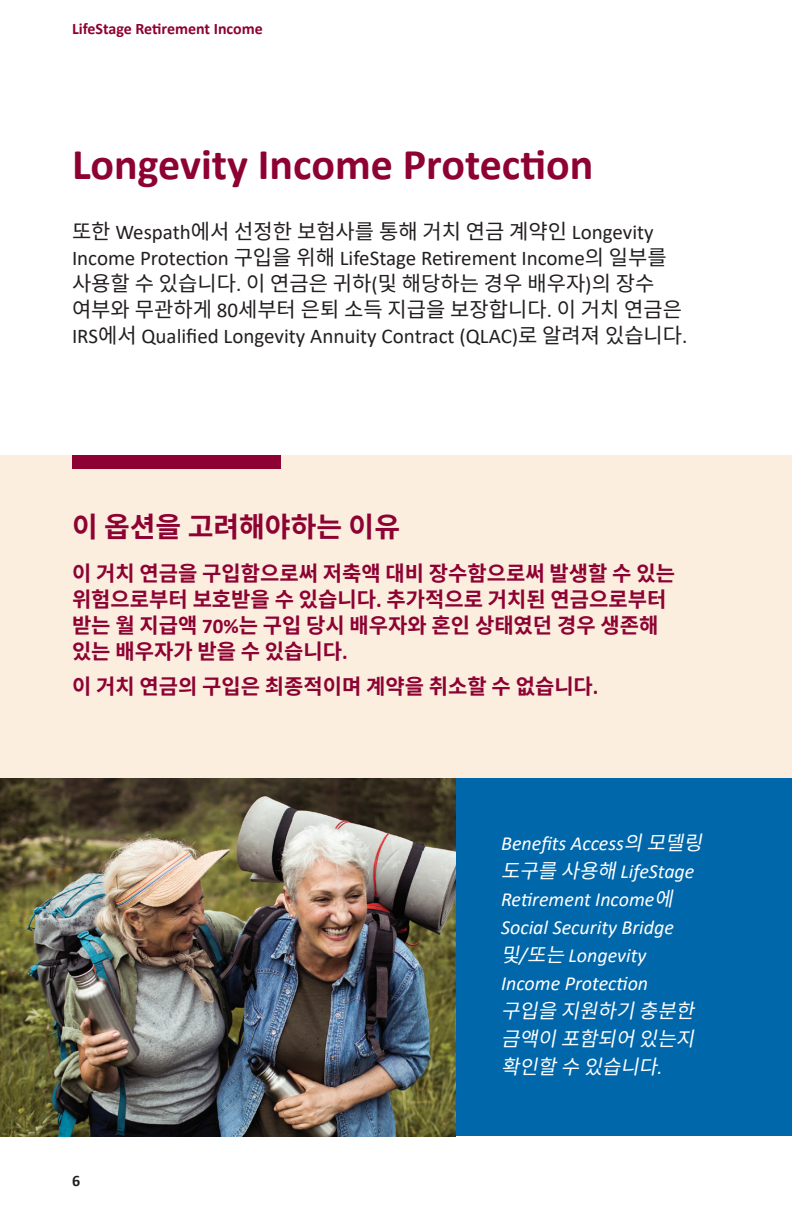
<style>
.page{position:relative;width:792px;height:1224px;background:#fff}
.page>*{position:absolute;margin:0;border:0;box-sizing:border-box;transform-origin:0 0}
.t1{font:700 44px "Calibri";color:#8d0233}
.t2{font:700 28px "Noto Sans CJ Kkr";color:#8d0233}
.t3{font:21px/26px "Calibri";color:#231f20}
.t4{font:700 21px/26px "Noto Sans CJ Kkr";color:#8d0233}
.t5{font:italic 20px/28px "Calibri";color:#fff}
.t6{font:700 16px "Calibri";color:#8d0233}
.t7{font:700 16px "Calibri";color:#231f20}
.s1{font-family:"Noto Sans CJ Kkr"}
.s2{font-family:"Calibri"}
</style>
<div class="page">
<div style="left:0;top:455px;width:792px;height:324px;background:#fbeede"></div>
<div style="left:455px;top:779px;width:337px;height:357px;background:#0067ab"></div>
<img style="left:0;top:779px;width:455px;height:357px">
<div style="left:72px;top:455px;width:209px;height:14px;background:#8d0233"></div>
<p class="t6" style="left:72px;top:17px;width:192px">LifeStage Retirement Income</p>
<p class="t1" style="left:72px;top:133px;width:523px">Longevity Income Protection</p>
<p class="t3" style="left:72px;top:218px;width:617px"><span class="s1">또한</span> Wespath<span class="s1">에서 선정한 보험사를 통해 거치 연금 계약인</span> Longevity Income Protection <span class="s1">구입을 위해</span> LifeStage Retirement Income<span class="s1">의 일부를 사용할 수 있습니다</span>. <span class="s1">이 연금은 귀하</span>(<span class="s1">및 해당하는 경우 배우자</span>)<span class="s1">의 장수 여부와 무관하게</span> 80<span class="s1">세부터 은퇴 소득 지급을 보장합니다</span>. <span class="s1">이 거치 연금은 </span>IRS<span class="s1">에서</span> Qualified Longevity Annuity Contract (QLAC)<span class="s1">로 알려져 있습니다</span>.</p>
<p class="t2" style="left:72px;top:511px;width:330px">이 옵션을 고려해야하는 이유</p>
<p class="t4" style="left:72px;top:561px;width:605px">이 거치 연금을 구입함으로써 저축액 대비 장수함으로써 발생할 수 있는 위험으로부터 보호받을 수 있습니다<span class="s2">.</span> 추가적으로 거치된 연금으로부터 받는 월 지급액 <span class="s2">70%</span>는 구입 당시 배우자와 혼인 상태였던 경우 생존해 있는 배우자가 받을 수 있습니다<span class="s2">.</span></p>
<p class="t4" style="left:72px;top:674px;width:528px">이 거치 연금의 구입은 최종적이며 계약을 취소할 수 없습니다<span class="s2">.</span></p>
<p class="t7" style="left:72px;top:1169px;width:10px">6</p>
<p class="t5" style="left:501px;top:829px;width:213px">Benefits Access<span class="s1">의모델링 도구를사용해</span>LifeStage<br>Retirement Income<span class="s1">에<br></span>Social Security Bridge <span class="s1">및</span>/<span class="s1">또는</span>Longevity<br>Income Protection <span class="s1">구입을 지원하기 충분한 금액이 포함되어 있는지 확인할 수 있습니다</span>.</p>
</div>
